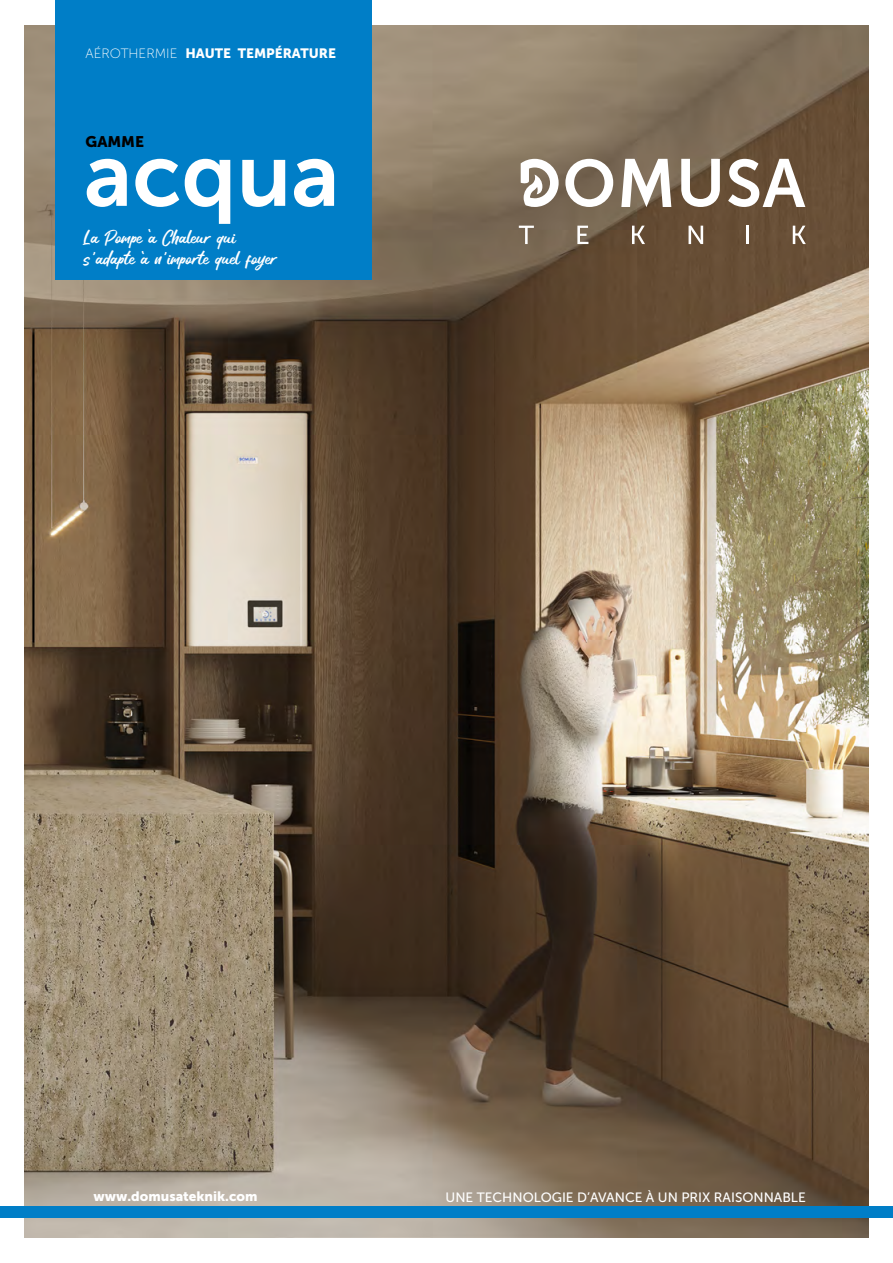
<style>
.page{position:relative;width:893px;height:1263px;background:#fff}
.page>*{position:absolute;margin:0;border:0;box-sizing:border-box;transform-origin:0 0}
.t1{font:90.15px "Museo Sans 700";color:#fff}
.t2{font:18.9px/20.7px "Windyear";letter-spacing:-.02em;color:#fff}
.t3{font:15.3px "Museo Sans 900";color:#000}
.t4{font:13.5px "Museo Sans 900";color:#fff}
.t5{font:13.5px "Museo Sans 500";color:#fff}
.s1{font-family:"Museo Sans 100"}
</style>
<div class="page">
<img style="left:25px;top:26px;width:843px;height:1211px">
<div style="left:55px;top:0;width:317px;height:279px;background:#007ec7"></div>
<div style="left:0;top:1206px;width:893px;height:11px;background:#007ec7"></div>
<svg style="left:519px;top:226px;width:15px;height:18px"></svg>
<svg style="left:577px;top:226px;width:11px;height:18px"></svg>
<svg style="left:632px;top:226px;width:13px;height:18px"></svg>
<svg style="left:688px;top:226px;width:15px;height:18px"></svg>
<svg style="left:747px;top:226px;width:2px;height:18px"></svg>
<svg style="left:793px;top:226px;width:13px;height:18px"></svg>
<svg style="left:565px;top:159px;width:48px;height:48px"></svg>
<svg style="left:621px;top:159px;width:50px;height:48px"></svg>
<svg style="left:681px;top:159px;width:39px;height:48px"></svg>
<svg style="left:728px;top:159px;width:77px;height:48px"></svg>
<svg style="left:521px;top:159px;width:38px;height:48px"></svg>
<p class="t4" style="left:86px;top:46px;width:252px"><span class="s1">AÉROTHERMIE</span> HAUTE TEMPÉRATURE</p>
<p class="t3" style="left:86px;top:133px;width:60px">GAMME</p>
<h1 class="t1" style="left:84px;top:125px;width:257px">acqua</h1>
<h2 class="t2" style="left:84px;top:229px;width:195px">La Pompe a Chaleur qui s’adapte a n’importe quel foyer</h2>
<p class="t4" style="left:94px;top:1188px;width:165px">www.domusateknik.com</p>
<p class="t5" style="left:446px;top:1190px;width:362px">UNE TECHNOLOGIE D’AVANCE À UN PRIX RAISONNABLE</p>
</div>
